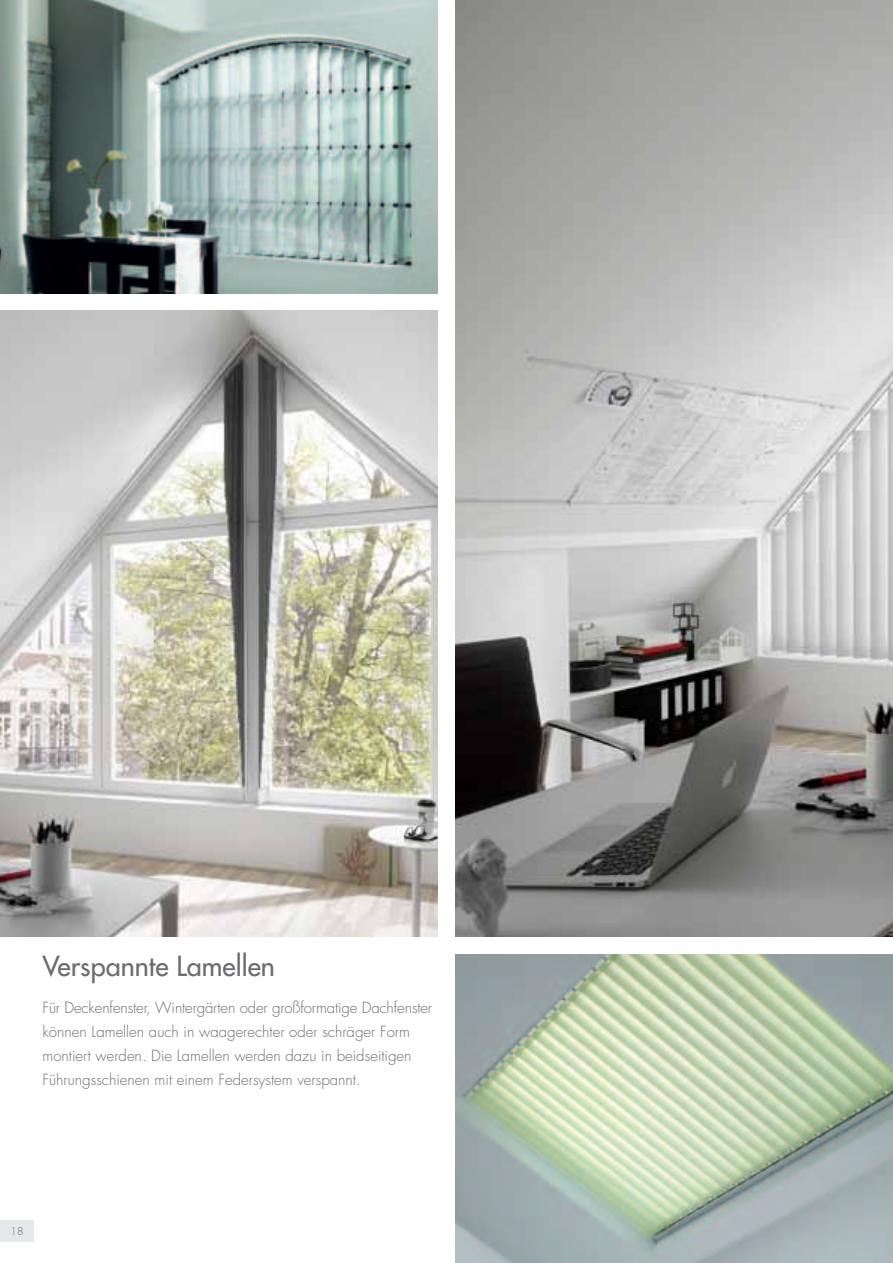
<style>
.page{position:relative;width:893px;height:1263px;background:#fff}
.page>*{position:absolute;margin:0;border:0;box-sizing:border-box;transform-origin:0 0}
.t1{font:500 27px "Futura Std";color:#6c6d70}
.t2{font:300 15px/24px "Futura Std";color:#6c6d70}
.t3{font:300 10.5px "Futura Std";color:#6c6d70}
</style>
<div class="page">
<div style="left:0;top:1220px;width:34px;height:22px;background:#e6e7e9"></div>
<img style="left:455px;top:0;width:438px;height:936px">
<img style="left:0;top:310px;width:438px;height:626px">
<img style="left:0;top:0;width:438px;height:293px">
<img style="left:455px;top:954px;width:438px;height:309px">
<h1 class="t1" style="left:43px;top:949px;width:234px">Verspannte Lamellen</h1>
<p class="t2" style="left:43px;top:996px;width:391px">Für Deckenfenster, Wintergärten oder großformatige Dachfenster können Lamellen auch in waagerechter oder schräger Form montiert werden. Die Lamellen werden dazu in beidseitigen Führungsschienen mit einem Federsystem verspannt.</p>
<p class="t3" style="left:10px;top:1224px;width:15px">18</p>
</div>
